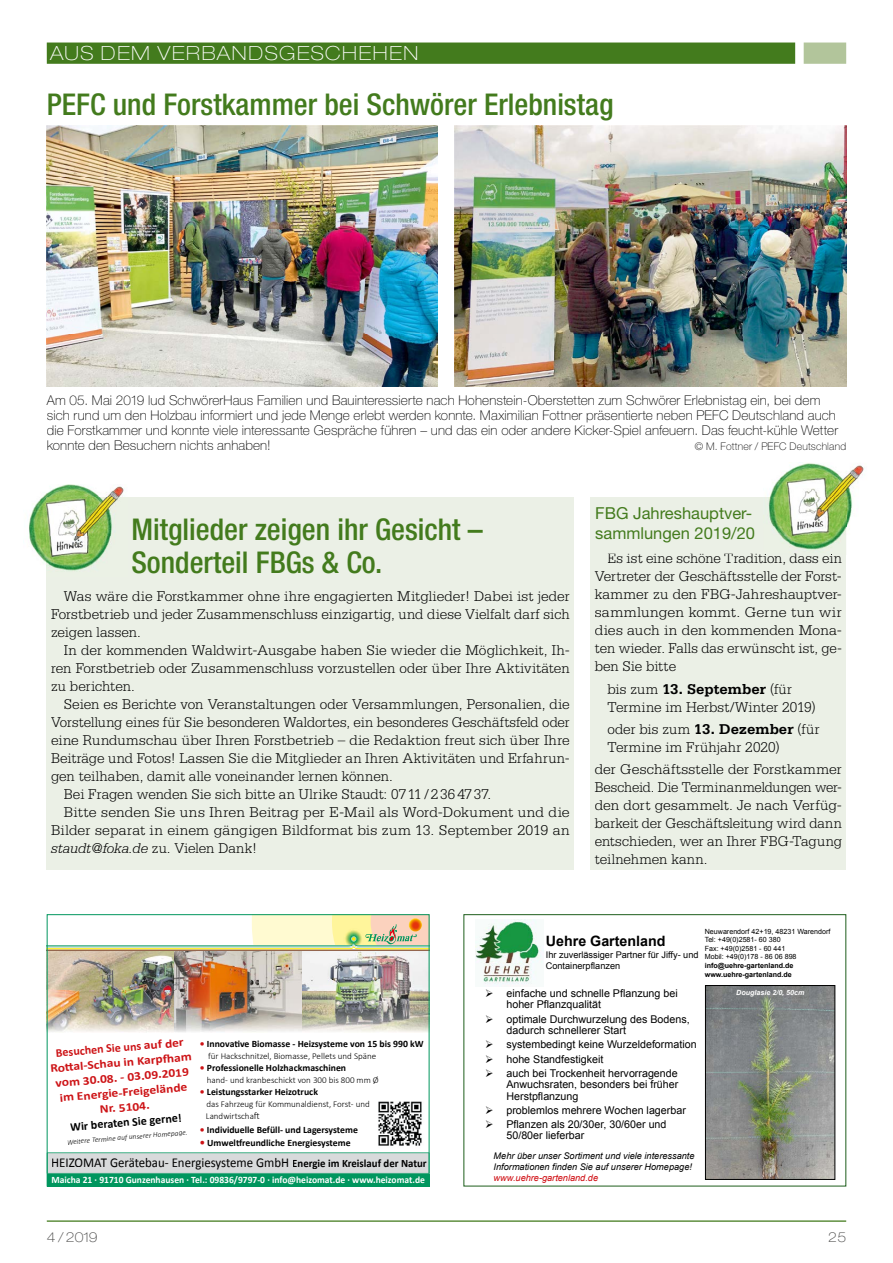
<style>
.page{position:relative;width:893px;height:1263px;background:#fff}
.page>*{position:absolute;margin:0;border:0;box-sizing:border-box;transform-origin:0 0}
.t1{font:500 condensed 30px/33px "Helvetica Neue LT";color:#437b1d}
.t2{font:100 expanded 19.5px "Helvetica Neue LT";letter-spacing:.08em;color:#fff}
.t3{font:16.5px/19.8px "Helvetica Neue LT";color:#437b1d}
.t4{font:300 15px/18px "Serifa Std";color:#000;text-align:justify}
.t5{font:300 15px "Serifa Std";color:#000;scale:1.04 1}
.t6{font:italic 300 15px "Serifa Std";letter-spacing:-.01em;color:#000}
.t7{font:700 14.25px "Arial";color:#000}
.t8{font:100 13.5px/15px "Helvetica Neue LT";letter-spacing:.01em;color:#000}
.t9{font:13.5px "Calibri";color:#000;scale:.96 1}
.t10{font:100 expanded 13.5px "Helvetica Neue LT";letter-spacing:.01em;color:#494948}
.t11{font:700 12px/15px "Calibri";color:#cd1316;text-align:center}
.t12{font:700 12px "Calibri";color:#000}
.t13{font:10.65px/11.7px "Arial";color:#000}
.t14{font:100 10.5px "Helvetica Neue LT";letter-spacing:.015em;color:#000}
.t15{font:700 9.75px "Calibri";color:#000}
.t16{font:700 9.75px "Calibri";color:#fff}
.t17{font:italic 9.15px/10.6px "Arial";color:#000}
.t18{font:9.15px/11.2px "Arial";color:#000}
.t19{font:italic 9.15px "Arial";color:#ce080d}
.t20{font:300 9px/12px "Calibri";color:#000}
.t21{font:italic 300 7.5px "Calibri";color:#000}
.t22{font:7.2px/8.6px "Arial";color:#000}
.t23{font:700 7.2px/8.7px "Arial";color:#000}
.t24{font:italic 700 7.2px "Arial";color:#fff}
.s1{font-style:normal}
.s2{font-weight:700}
.s3{color:#cd1316}
.s4{font-size:9.75px}
.s5{font-size:10.5px;color:#cd1316}
.s6{font-weight:700;font-size:11.25px}
</style>
<div class="page">
<hr style="left:47px;top:1220px;width:799px;height:2px;background:#437b1d">
<div style="left:47px;top:43px;width:748px;height:21px;background:#437b1d"></div>
<div style="left:804px;top:43px;width:42px;height:21px;background:#b2c59b"></div>
<div style="left:47px;top:498px;width:527px;height:372px;background:#ebf0e6"></div>
<img style="left:47px;top:126px;width:391px;height:260px">
<img style="left:454px;top:126px;width:392px;height:260px">
<img style="left:28px;top:484px;width:47px;height:46px">
<img style="left:75px;top:485px;width:52px;height:13px">
<img style="left:29px;top:530px;width:18px;height:46px">
<img style="left:47px;top:498px;width:71px;height:73px">
<div style="left:47px;top:1174px;width:382px;height:12px;background:#00965e"></div>
<svg style="left:49px;top:1152px;width:378px;height:22px"></svg>
<div style="left:52px;top:1158px;width:55px;height:9px;background:#d8dadb"></div>
<div style="left:111px;top:1157px;width:177px;height:12px;background:#d8dadb"></div>
<div style="left:293px;top:1159px;width:134px;height:10px;background:#d8dadb"></div>
<img style="left:378px;top:1101px;width:44px;height:45px">
<img style="left:259px;top:951px;width:168px;height:81px">
<img style="left:49px;top:951px;width:210px;height:81px">
<svg style="left:49px;top:916px;width:378px;height:35px"></svg>
<div style="left:47px;top:914px;width:382px;height:272px;border:1px solid #00965e"></div>
<img style="left:476px;top:919px;width:68px;height:67px">
<img style="left:707px;top:987px;width:126px;height:190px">
<div style="left:705px;top:985px;width:130px;height:194px;border:1px solid #000"></div>
<div style="left:590px;top:498px;width:256px;height:372px;background:#ebf0e6"></div>
<img style="left:763px;top:463px;width:52px;height:35px">
<img style="left:815px;top:463px;width:49px;height:46px">
<img style="left:846px;top:509px;width:6px;height:20px">
<img style="left:769px;top:498px;width:77px;height:56px">
<h2 class="t2" style="left:50px;top:42px;width:369px">AUS DEM VERBANDSGESCHEHEN</h2>
<h1 class="t1" style="left:47px;top:87px;width:568px">PEFC und Forstkammer bei Schwörer Erlebnistag</h1>
<p class="t8" style="left:47px;top:392px;width:793px">Am 05. Mai 2019 lud SchwörerHaus Familien und Bauinteressierte nach Hohenstein-Oberstetten zum Schwörer Erlebnistag ein, bei dem sich rund um den Holzbau informiert und jede Menge erlebt werden konnte. Maximilian Fottner präsentierte neben PEFC Deutschland auch die Forstkammer und konnte viele interessante Gespräche führen – und das ein oder andere Kicker-Spiel anfeuern. Das feucht-kühle Wetter konnte den Besuchern nichts anhaben!</p>
<p class="t14" style="left:695px;top:440px;width:153px">© M. Fottner / PEFC Deutschland</p>
<h1 class="t1" style="left:131px;top:512px;width:353px">Mitglieder zeigen ihr Gesicht –<br>Sonderteil FBGs &amp; Co.</h1>
<p class="t4" style="left:51px;top:587px;width:520px;text-indent:13px">Was wäre die Forstkammer ohne ihre engagierten Mitglieder! Dabei ist jeder Forstbetrieb und jeder Zusammenschluss einzigartig, und diese Vielfalt darf sich zeigen lassen.</p>
<p class="t4" style="left:51px;top:641px;width:520px;text-indent:13px">In der kommenden Waldwirt-Ausgabe haben Sie wieder die Möglichkeit, Ih&shy;ren Forstbetrieb oder Zusammenschluss vorzustellen oder über Ihre Aktivitäten zu berichten.</p>
<p class="t4" style="left:64px;top:695px;width:508px">Seien es Berichte von Veranstaltungen oder Versammlungen, Personalien, die</p>
<p class="t4" style="left:51px;top:713px;width:520px">Vorstellung eines für Sie besonderen Waldortes, ein besonderes Geschäftsfeld oder</p>
<p class="t4" style="left:51px;top:731px;width:520px">eine Rundumschau über Ihren Forstbetrieb – die Redaktion freut sich über Ihre</p>
<p class="t4" style="left:51px;top:749px;width:520px">Beiträge und Fotos! Lassen Sie die Mitglieder an Ihren Aktivitäten und Erfahrun-</p>
<p class="t4" style="left:51px;top:767px;width:343px">gen teilhaben, damit alle voneinander lernen können.</p>
<p class="t4" style="left:64px;top:785px;width:429px">Bei Fragen wenden Sie sich bitte an Ulrike Staudt: 07 11 / 2 36 47 37.</p>
<p class="t5" style="left:64px;top:803px;width:488px">Bitte senden Sie uns Ihren Beitrag per E-Mail als Word-Dokument und die</p>
<p class="t5" style="left:51px;top:821px;width:500px">Bilder separat in einem gängigen Bildformat bis zum 13. September 2019 an</p>
<p class="t6" style="left:51px;top:839px;width:208px">staudt@foka.de <span class="s1">zu. Vielen Dank!</span></p>
<p class="t3" style="left:595px;top:503px;width:161px">FBG Jahreshauptver&shy;sammlungen 2019/20</p>
<p class="t4" style="left:595px;top:550px;width:249px;text-indent:13px">Es ist eine schöne Tradition, dass ein Vertreter der Geschäftsstelle der Forst&shy;kammer zu den FBG-Jahreshauptver&shy;sammlungen kommt. Gerne tun wir dies auch in den kommenden Mona&shy;ten wieder. Falls das erwünscht ist, ge&shy;ben Sie bitte</p>
<p class="t4" style="left:607px;top:680px;width:210px">bis zum <span class="s2">13. September</span> (für<br>Termine im Herbst/Winter 2019)</p>
<p class="t4" style="left:607px;top:720px;width:214px">oder bis zum <span class="s2">13. Dezember</span> (für<br>Termine im Frühjahr 2020)</p>
<p class="t4" style="left:595px;top:760px;width:249px">der Geschäftsstelle der Forstkammer Bescheid. Die Terminanmeldungen wer&shy;den dort gesammelt. Je nach Verfüg&shy;barkeit der Geschäftsleitung wird dann entschieden, wer an Ihrer FBG-Tagung teilnehmen kann.</p>
<p class="t11" style="left:49px;top:1046px;width:143px;rotate:-5deg">Besuchen Sie uns auf der<br>Rott al-Schau in Karpfh am vom 30.08. - 03.09.2019 im Energie-Freigelände<br>Nr. 5104.</p>
<p class="t12" style="left:70px;top:1119px;width:113px;rotate:-5deg">Wir beraten Sie gerne!</p>
<p class="t21" style="left:66px;top:1138px;width:123px;rotate:-5deg">Weitere Termine auf unserer Homepage.</p>
<p class="t15" style="left:200px;top:1037px;width:225px"><span class="s3">•</span> Innovative Biomasse - Heizsysteme von 15 bis 990 kW</p>
<p class="t20" style="left:208px;top:1050px;width:169px">für Hackschnitzel, Biomasse, Pellets und Späne</p>
<p class="t15" style="left:200px;top:1061px;width:148px"><span class="s3">•</span> Professionelle Holzhackmaschinen</p>
<p class="t20" style="left:207px;top:1074px;width:173px">hand- und kranbeschickt von 300 bis 800 mm Ø</p>
<p class="t15" style="left:200px;top:1085px;width:120px"><span class="s3">•</span> Leistungsstarker Heizotruck</p>
<p class="t20" style="left:206px;top:1098px;width:165px">das Fahrzeug für Kommunaldienst, Forst- und<br>Landwirtscha<span class="s4">ft</span></p>
<p class="t15" style="left:200px;top:1123px;width:160px"><span class="s3">•</span> Individuelle Befüll- und Lagersysteme</p>
<p class="t15" style="left:200px;top:1136px;width:152px"><span class="s5">•</span> Umweltfreundliche Energiesysteme</p>
<p class="t9" style="left:51px;top:1154px;width:393px">HEIZOMAT Gerätebau- Energiesysteme GmbH <span class="s6">Energie im Kreislauf der Natur</span></p>
<p class="t16" style="left:51px;top:1174px;width:375px">Maicha 21 · 91710 Gunzenhausen · Tel.: 09836/9797-0 · info@heizomat.de · www.heizomat.de</p>
<p class="t10" style="left:47px;top:1229px;width:52px">4 / 2019</p>
<p class="t22" style="left:705px;top:927px;width:127px">Neuwarendorf 42+19, 48231 Warendorf<br>Tel: +49(0)2581- 60 380<br>Fax: +49(0)2581 - 60 441<br>Mobil: +49(0)178 - 86 06 898</p>
<p class="t23" style="left:705px;top:961px;width:90px">info@uehre-gartenland.de www.uehre-gartenland.de</p>
<p class="t7" style="left:546px;top:933px;width:121px">Uehre Gartenland</p>
<p class="t18" style="left:546px;top:949px;width:154px">Ihr zuverlässiger Partner für Jiffy- und<br>Containerpflanzen</p>
<p class="t13" style="left:506px;top:988px;width:173px;line-height:11.2px">einfache und schnelle Pflanzung bei hoher Pflanzqualität</p>
<p class="t13" style="left:506px;top:1013px;width:185px">optimale Durchwurzelung des Bodens, dadurch schnellerer Start</p>
<p class="t13" style="left:506px;top:1037px;width:192px;line-height:14.2px">systembedingt keine Wurzeldeformation hohe Standfestigkeit<br>auch bei Trockenheit hervorragende</p>
<p class="t13" style="left:506px;top:1078px;width:173px">Anwuchsraten, besonders bei früher<br>Herstpflanzung</p>
<p class="t13" style="left:506px;top:1103px;width:181px;line-height:13.8px">problemlos mehrere Wochen lagerbar<br>Pflanzen als 20/30er, 30/60er und</p>
<p class="t13" style="left:506px;top:1130px;width:79px">50/80er lieferbar</p>
<p class="t17" style="left:494px;top:1151px;width:202px">Mehr über unser Sortiment und viele interessante<br>Informationen finden Sie auf unserer Homepage!</p>
<p class="t19" style="left:494px;top:1173px;width:106px">www.uehre-gartenland.de</p>
<p class="t24" style="left:736px;top:988px;width:70px">Douglasie 2/0, 50cm</p>
<p class="t10" style="left:828px;top:1229px;width:20px">25</p>
</div>
